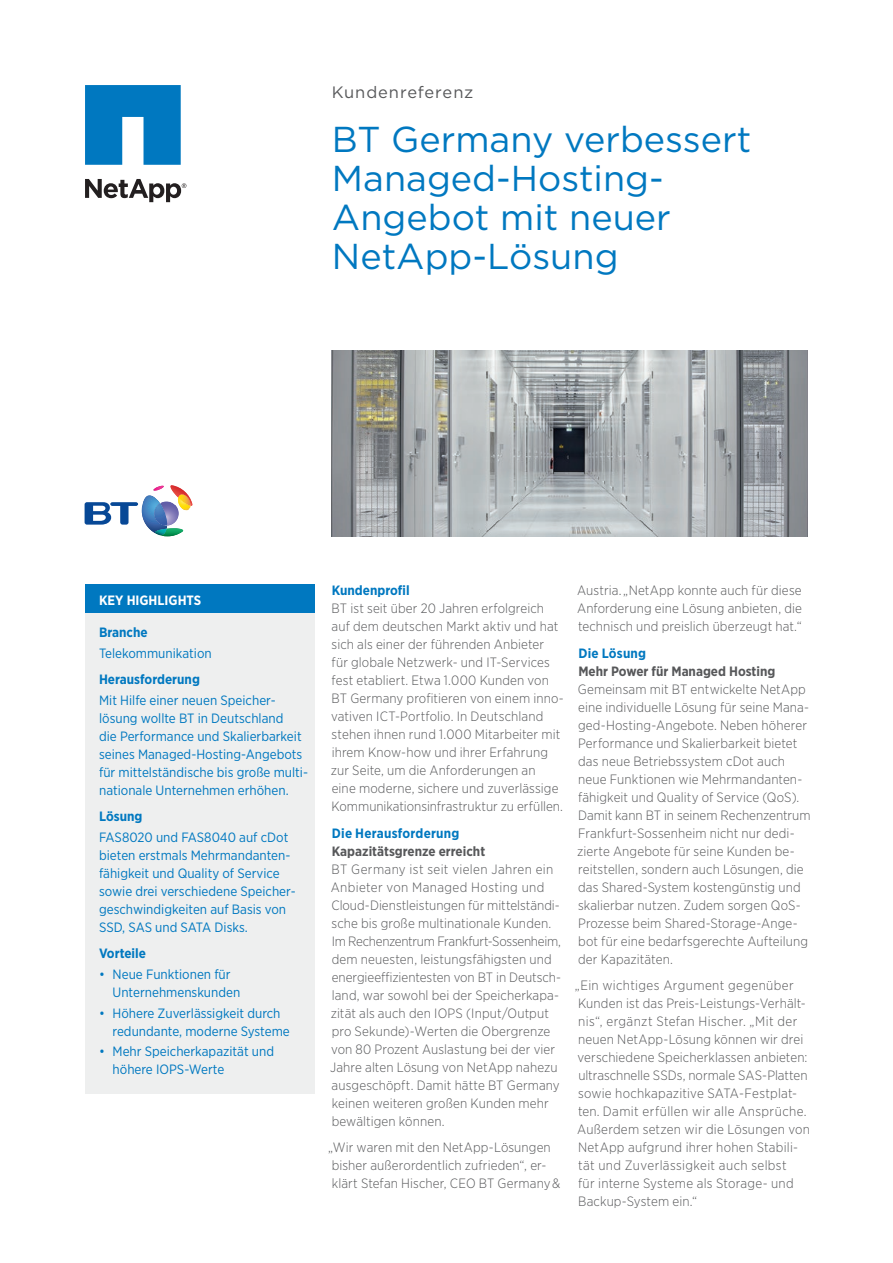
<style>
.page{position:relative;width:893px;height:1263px;background:#fff}
.page>*{position:absolute;margin:0;border:0;box-sizing:border-box;transform-origin:0 0}
.t1{font:36px/39px "Gotham";letter-spacing:-.015em;color:#0078c0}
.t2{font:16.5px "Gotham";letter-spacing:.05em;color:#57585a}
.t3{font:300 13.5px/18px "Gotham Narrow";letter-spacing:.01em;color:#57585a}
.t4{font:13.5px/18px "Gotham Narrow";color:#0078c0}
.t5{font:700 13.5px "Gotham Narrow";color:#0078c0}
.t6{font:700 13.5px "Gotham Narrow";color:#57585a}
.t7{font:700 13.5px "Gotham Narrow";color:#fff}
</style>
<div class="page">
<svg style="left:85px;top:85px;width:96px;height:80px;background:#238ac8"></svg>
<svg style="left:85px;top:179px;width:101px;height:23px"></svg>
<img style="left:331px;top:350px;width:477px;height:187px">
<div style="left:85px;top:585px;width:230px;height:29px;background:#0078c0"></div>
<div style="left:85px;top:614px;width:230px;height:480px;background:#eeefef"></div>
<svg style="left:85px;top:485px;width:107px;height:51px"></svg>
<p class="t2" style="left:332px;top:82px;width:143px">Kundenreferenz</p>
<h1 class="t1" style="left:331px;top:119px;width:462px">Title: Lorem Ipsumasi Dau<br>Dolor Sit Ame , Adipiscing<br>Elit Fusce Prasent Mezril<br>Tupitatum Torem</h1>
<h1 class="t1" style="left:332px;top:119px;width:421px">BT Germany verbessert<br>Managed-Hosting-<br>Angebot mit neuer<br>NetApp-Lösung</h1>
<p class="t7" style="left:99px;top:591px;width:104px">KEY HIGHLIGHTS</p>
<p class="t5" style="left:99px;top:624px;width:50px">Branche</p>
<p class="t4" style="left:99px;top:644px;width:114px">Telekommunikation</p>
<p class="t5" style="left:99px;top:671px;width:102px">Herausforderung</p>
<p class="t4" style="left:99px;top:691px;width:211px">Mit Hilfe einer neuen Speicher&shy;lösung wollte BT in Deutschland<br>die Performance und Skalierbarkeit seines Managed-Hosting-Angebots für mittelständische bis große multi&shy;nationale Unternehmen erhöhen.</p>
<p class="t5" style="left:99px;top:808px;width:45px">Lösung</p>
<p class="t4" style="left:99px;top:828px;width:198px">FAS8020 und FAS8040 auf cDot bieten erstmals Mehrmandanten&shy;fähigkeit und Quality of Service sowie drei verschiedene Speicher&shy;geschwindigkeiten auf Basis von<br>SSD, SAS und SATA Disks.</p>
<p class="t5" style="left:99px;top:945px;width:48px">Vorteile</p>
<p class="t4" style="left:113px;top:965px;width:129px;text-indent:-14px">• Neue Funktionen für<br>Unternehmenskunden</p>
<p class="t4" style="left:113px;top:1003px;width:179px;text-indent:-14px">• Höhere Zuverlässigkeit durch redundante, moderne Systeme</p>
<p class="t4" style="left:113px;top:1042px;width:163px;text-indent:-14px">• Mehr Speicherkapazität und höhere IOPS-Werte</p>
<p class="t5" style="left:332px;top:582px;width:79px">Kundenprofil</p>
<p class="t3" style="left:331px;top:599px;width:234px">BT ist seit über 20 Jahren erfolgreich auf dem deutschen Markt aktiv und hat sich als einer der führenden Anbieter<br>für globale Netzwerk- und IT-Services fest etabliert. Etwa 1.000 Kunden von BT Germany profitieren von einem inno&shy;vativen ICT-Portfolio. In Deutschland stehen ihnen rund 1.000 Mitarbeiter mit ihrem Know-how und ihrer Erfahrung zur Seite, um die Anforderungen an<br>eine moderne, sichere und zuverlässige Kommunikationsinfrastruktur zu erfüllen.</p>
<p class="t5" style="left:332px;top:824px;width:129px">Die Herausforderung</p>
<p class="t6" style="left:332px;top:842px;width:155px">Kapazitätsgrenze erreicht</p>
<p class="t3" style="left:330px;top:860px;width:233px">BT Germany ist seit vielen Jahren ein Anbieter von Managed Hosting und Cloud-Dienstleistungen für mittelständi&shy;sche bis große multinationale Kunden.<br>Im Rechenzentrum Frankfurt-Sossenheim, dem neuesten, leistungsfähigsten und energieeffizientesten von BT in Deutsch&shy;land, war sowohl bei der Speicherkapa&shy;zität als auch den IOPS (Input/Output pro Sekunde)-Werten die Obergrenze von 80 Prozent Auslastung bei der vier Jahre alten Lösung von NetApp nahezu ausgeschöpft. Damit hätte BT Germany keinen weiteren großen Kunden mehr bewältigen können.</p>
<p class="t3" style="left:328px;top:1138px;width:234px">„Wir waren mit den NetApp-Lösungen bisher außerordentlich zufrieden“, er&shy;klärt Stefan Hischer, CEO BT Germany &amp;</p>
<p class="t3" style="left:577px;top:581px;width:226px;text-align:justify">Austria. „NetApp konnte auch für diese Anforderung eine Lösung anbieten, die technisch und preislich überzeugt hat.“</p>
<p class="t5" style="left:578px;top:644px;width:69px">Die Lösung</p>
<p class="t6" style="left:578px;top:662px;width:199px">Mehr Power für Managed Hosting</p>
<p class="t3" style="left:577px;top:680px;width:235px">Gemeinsam mit BT entwickelte NetApp eine individuelle Lösung für seine Mana&shy;ged-Hosting-Angebote. Neben höherer Performance und Skalierbarkeit bietet das neue Betriebssystem cDot auch neue Funktionen wie Mehrmandanten&shy;fähigkeit und Quality of Service (QoS).<br>Damit kann BT in seinem Rechenzentrum Frankfurt-Sossenheim nicht nur dedi&shy;zierte Angebote für seine Kunden be&shy;reitstellen, sondern auch Lösungen, die das Shared-System kostengünstig und skalierbar nutzen. Zudem sorgen QoS-Prozesse beim Shared-Storage-Ange&shy;bot für eine bedarfsgerechte Aufteilung der Kapazitäten.</p>
<p class="t3" style="left:575px;top:976px;width:237px">„Ein wichtiges Argument gegenüber Kunden ist das Preis-Leistungs-Verhält&shy;nis“, ergänzt Stefan Hischer. „Mit der neuen NetApp-Lösung können wir drei verschiedene Speicherklassen anbieten: ultraschnelle SSDs, normale SAS-Platten sowie hochkapazitive SATA-Festplat&shy;ten. Damit erfüllen wir alle Ansprüche.<br>Außerdem setzen wir die Lösungen von NetApp aufgrund ihrer hohen Stabili&shy;tät und Zuverlässigkeit auch selbst<br>für interne Systeme als Storage- und Backup-System ein.“</p>
</div>
